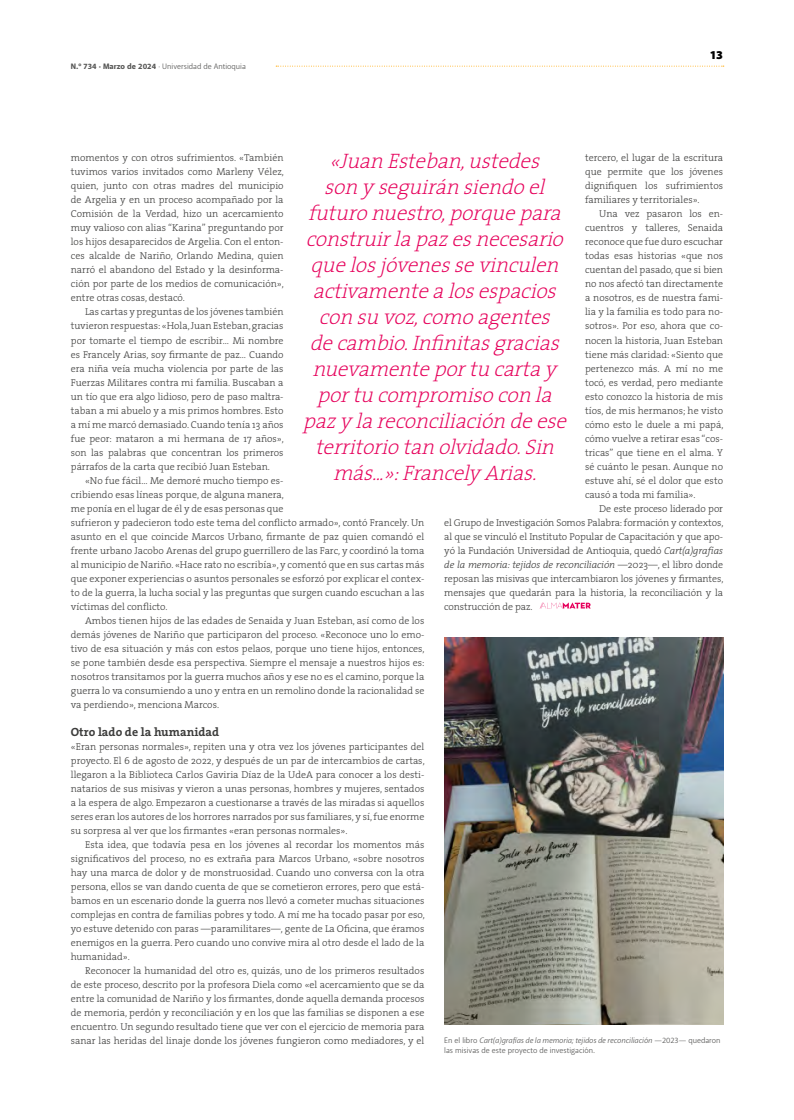
<style>
.page{position:relative;width:794px;height:1120px;background:#fff}
.page>*{position:absolute;margin:0;border:0;box-sizing:border-box;transform-origin:0 0}
.t1{font:italic 200 21px/26px "The Serif";color:#e6005b;text-align:center}
.t2{font:700 12px "The Serif";color:#3c3c3b}
.t3{font:900 12px "Akagi";color:#000}
.t4{font:300 10px/14px "The Serif";color:#3c3c3b;text-align:justify}
.t5{font:8px/9.6px "Akagi";color:#575756}
.s1{font-weight:800}
.s2{font-style:italic}
</style>
<div class="page">
<svg style="left:276px;top:66px;width:448px;height:1px"></svg>
<svg style="left:540px;top:602px;width:51px;height:6px"></svg>
<img style="left:444px;top:637px;width:279px;height:387px">
<p class="t5" style="left:71px;top:61px;width:176px"><span class="s1">N.º 734 · Marzo de 2024</span> · Universidad de Antioquia</p>
<p class="t3" style="left:710px;top:48px;width:14px">13</p>
<p class="t1" style="left:303px;top:147px;width:272px">«JuanEsteban,ustedes sonyseguiránsiendoel futuronuestro,porquepara construirlapazesnecesario quelosjóvenessevinculen activamentealosespacios consuvoz,comoagentes decambio.Infinitasgracias nuevamenteportucartay portucompromisoconla pazylareconciliacióndeese territoriotanolvidado.Sin más...»:FrancelyArias.</p>
<p class="t4" style="left:71px;top:151px;width:214px">momentos y con otros sufrimientos. «También tuvimos varios invitados como Marleny Vélez, quien, junto con otras madres del municipio de Argelia y en un proceso acompañado por la Comisión de la Verdad, hizo un acercamiento muy valioso con alias “Karina” preguntando por los hijos desaparecidos de Argelia. Con el enton&shy;ces alcalde de Nariño, Orlando Medina, quien narró el abandono del Estado y la desinforma&shy;ción por parte de los medios de comunicación», entre otras cosas, destacó.</p>
<p class="t4" style="left:71px;top:305px;width:214px;text-indent:14px">Las cartas y preguntas de los jóvenes también tuvieron respuestas: «Hola, Juan Esteban, gracias por tomarte el tiempo de escribir… Mi nombre es Francely Arias, soy firmante de paz… Cuando era niña veía mucha violencia por parte de las Fuerzas Militares contra mi familia. Buscaban a un tío que era algo lidioso, pero de paso maltra&shy;taban a mi abuelo y a mis primos hombres. Esto a mí me marcó demasiado. Cuando tenía 13 años fue peor: mataron a mi hermana de 17 años», son las palabras que concentran los primeros párrafos de la carta que recibió Juan Esteban.</p>
<p class="t4" style="left:71px;top:473px;width:355px;text-align:left;text-indent:14px">«No fue fácil… Me demoré mucho tiempo es-<br>cribiendo esas líneas porque, de alguna manera,<br>me ponía en el lugar de él y de esas personas que<br>sufrieron y padecieron todo este tema del conflicto armado», contó Francely. Un asunto en el que coincide Marcos Urbano, firmante de paz quien comandó el frente urbano Jacobo Arenas del grupo guerrillero de las Farc, y coordinó la toma al municipio de Nariño. «Hace rato no escribía», y comentó que en sus cartas más que exponer experiencias o asuntos personales se esforzó por explicar el contex&shy;to de la guerra, la lucha social y las preguntas que surgen cuando escuchan a las víctimas del conflicto.</p>
<p class="t4" style="left:71px;top:613px;width:355px;text-indent:14px">Ambos tienen hijos de las edades de Senaida y Juan Esteban, así como de los demás jóvenes de Nariño que participaron del proceso. «Reconoce uno lo emo&shy;tivo de esa situación y más con estos pelaos, porque uno tiene hijos, entonces, se pone también desde esa perspectiva. Siempre el mensaje a nuestros hijos es: nosotros transitamos por la guerra muchos años y ese no es el camino, porque la guerra lo va consumiendo a uno y entra en un remolino donde la racionalidad se va perdiendo», menciona Marcos.</p>
<p class="t2" style="left:71px;top:721px;width:150px">Otro lado de la humanidad</p>
<p class="t4" style="left:71px;top:739px;width:355px">«Eran personas normales», repiten una y otra vez los jóvenes participantes del proyecto. El 6 de agosto de 2022, y después de un par de intercambios de cartas, llegaron a la Biblioteca Carlos Gaviria Díaz de la UdeA para conocer a los desti&shy;natarios de sus misivas y vieron a unas personas, hombres y mujeres, sentados a la espera de algo. Empezaron a cuestionarse a través de las miradas si aquellos seres eran los autores de los horrores narrados por sus familiares, y sí, fue enorme su sorpresa al ver que los firmantes «eran personas normales».</p>
<p class="t4" style="left:71px;top:837px;width:355px;text-indent:14px">Esta idea, que todavía pesa en los jóvenes al recordar los momentos más significativos del proceso, no es extraña para Marcos Urbano, «sobre nosotros hay una marca de dolor y de monstruosidad. Cuando uno conversa con la otra persona, ellos se van dando cuenta de que se cometieron errores, pero que está&shy;bamos en un escenario donde la guerra nos llevó a cometer muchas situaciones complejas en contra de familias pobres y todo. A mí me ha tocado pasar por eso, yo estuve detenido con paras —paramilitares—, gente de La Oficina, que éramos enemigos en la guerra. Pero cuando uno convive mira al otro desde el lado de la humanidad».</p>
<p class="t4" style="left:71px;top:963px;width:355px;text-indent:14px">Reconocer la humanidad del otro es, quizás, uno de los primeros resultados de este proceso, descrito por la profesora Diela como «el acercamiento que se da entre la comunidad de Nariño y los firmantes, donde aquella demanda procesos de memoria, perdón y reconciliación y en los que las familias se disponen a ese encuentro. Un segundo resultado tiene que ver con el ejercicio de memoria para sanar las heridas del linaje donde los jóvenes fungieron como mediadores, y el</p>
<p class="t4" style="left:585px;top:151px;width:139px">tercero, el lugar de la escritura que permite que los jóvenes dignifiquen los sufrimientos familiares y territoriales».</p>
<p class="t4" style="left:585px;top:207px;width:140px;text-indent:14px">Una vez pasaron los en&shy;cuentros y talleres, Senaida reconoce que fue duro escuchar todas esas historias «que nos cuentan del pasado, que si bien no nos afectó tan directamente a nosotros, es de nuestra fami&shy;lia y la familia es todo para no&shy;sotros». Por eso, ahora que co&shy;nocen la historia, Juan Esteban tiene más claridad: «Siento que pertenezco más. A mí no me tocó, es verdad, pero mediante esto conozco la historia de mis tíos, de mis hermanos; he visto cómo esto le duele a mi papá, cómo vuelve a retirar esas “cos&shy;tricas” que tiene en el alma. Y sé cuánto le pesan. Aunque no estuve ahí, sé el dolor que esto causó a toda mi familia».</p>
<p class="t4" style="left:444px;top:501px;width:281px;text-indent:155px">De este proceso liderado por el Grupo de Investigación Somos Palabra: formación y contextos, al que se vinculó el Instituto Popular de Capacitación y que apo&shy;yó la Fundación Universidad de Antioquia, quedó <span class="s2">Cart(a)grafías de la memoria: tejidos de reconciliación</span> —2023—, el libro donde reposan las misivas que intercambiaron los jóvenes y firmantes, mensajes que quedarán para la historia, la reconciliación y la construcción de paz.</p>
<p class="t5" style="left:444px;top:1035px;width:278px">En el libro <span class="s2">Cart(a)grafías de la memoria; tejidos de reconciliación</span> —2023— quedaron las misivas de este proyecto de investigación.</p>
</div>
